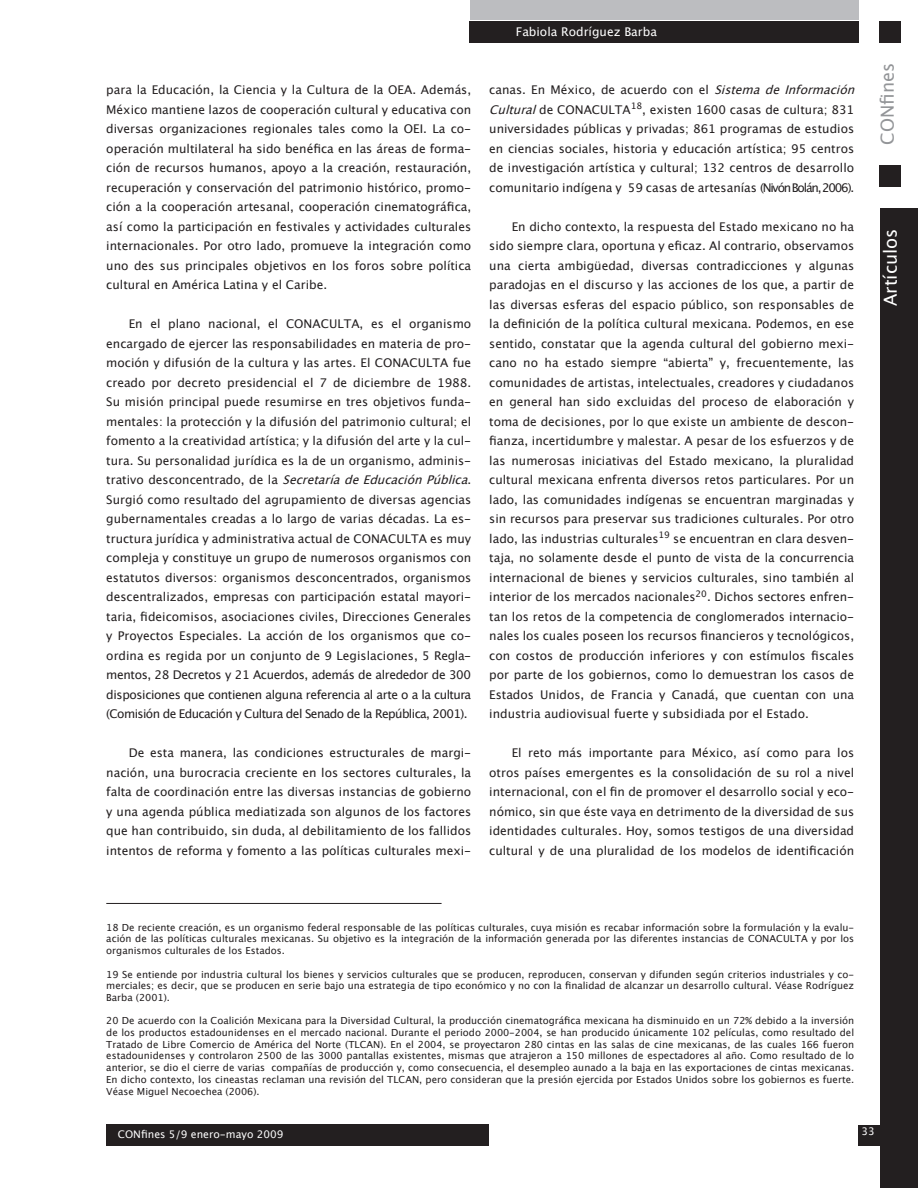
<style>
.page{position:relative;width:918px;height:1188px;background:#fff}
.page>*{position:absolute;margin:0;border:0;box-sizing:border-box;transform-origin:0 0}
.t1{font:18px "Lucida Grande";color:#fff}
.t2{font:18px "Lucida Grande";color:#939598}
.t3{font:12px/19.5px "Lucida Grande";color:#231f20;text-align:justify}
.t4{font:12px "Lucida Grande";color:#fff}
.t5{font:10.5px "Lucida Grande";color:#fdfdfd}
.t6{font:9.75px/11.7px "Lucida Grande";color:#231f20;text-align:justify}
.s1{font-style:italic}
</style>
<div class="page">
<div style="left:106px;top:1124px;width:383px;height:21px;background:#231f20"></div>
<div style="left:880px;top:208px;width:38px;height:980px;background:#231f20"></div>
<div style="left:469px;top:21px;width:389px;height:21px;background:#231f20"></div>
<div style="left:470px;top:0;width:388px;height:19px;background:#bcbdc0"></div>
<div style="left:879px;top:21px;width:22px;height:21px;background:#231f20"></div>
<div style="left:879px;top:166px;width:22px;height:21px;background:#231f20"></div>
<div style="left:858px;top:1125px;width:42px;height:20px;background:#231f20"></div>
<hr style="left:106px;top:903px;width:336px;height:1px;background:#231f20">
<p class="t4" style="left:516px;top:24px;width:143px">Fabiola Rodríguez Barba</p>
<p class="t3" style="left:106px;top:81px;width:366px">para la Educación, la Ciencia y la Cultura de la OEA. Además, México mantiene lazos de cooperación cultural y educativa con diversas organizaciones regionales tales como la OEI. La co&shy;operación multilateral ha sido benéfica en las áreas de forma&shy;ción de recursos humanos, apoyo a la creación, restauración, recuperación y conservación del patrimonio histórico, promo&shy;ción a la cooperación artesanal, cooperación cinematográfica, así como la participación en festivales y actividades culturales internacionales. Por otro lado, promueve la integración como uno des sus principales objetivos en los foros sobre política cultural en América Latina y el Caribe.</p>
<p class="t3" style="left:106px;top:315px;width:369px;text-align:left;text-indent:23px">En el plano nacional, el CONACULTA, es el organismo encargado de ejercer las responsabilidades en materia de pro&shy;moción y difusión de la cultura y las artes. El CONACULTA fue creado por decreto presidencial el 7 de diciembre de 1988.<br>Su misión principal puede resumirse en tres objetivos funda&shy;mentales: la protección y la difusión del patrimonio cultural; el fomento a la creatividad artística; y la difusión del arte y la cul&shy;tura. Su personalidad jurídica es la de un organismo, adminis&shy;t r a t i v o d e s c o n c e n t r a d o , d e l a <span class="s1">SecretaríadeEducaciónPública</span>.<br>Surgió como resultado del agrupamiento de diversas agencias gubernamentales creadas a lo largo de varias décadas. La es&shy;tructura jurídica y administrativa actual de CONACULTA es muy compleja y constituye un grupo de numerosos organismos con estatutos diversos: organismos desconcentrados, organismos descentralizados, empresas con participación estatal mayori&shy;taria, fideicomisos, asociaciones civiles, Direcciones Generales y Proyectos Especiales. La acción de los organismos que co&shy;ordina es regida por un conjunto de 9 Legislaciones, 5 Regla&shy;mentos, 28 Decretos y 21 Acuerdos, además de alrededor de 300 disposiciones que contienen alguna referencia al arte o a la cultura (Comisión de Educación y Cultura del Senado de la República, 2001).</p>
<p class="t3" style="left:106px;top:744px;width:366px;text-indent:23px">De esta manera, las condiciones estructurales de margi&shy;nación, una burocracia creciente en los sectores culturales, la falta de coordinación entre las diversas instancias de gobierno y una agenda pública mediatizada son algunos de los factores que han contribuido, sin duda, al debilitamiento de los fallidos intentos de reforma y fomento a las políticas culturales mexi-</p>
<p class="t3" style="left:489px;top:81px;width:373px;text-align:left">canas. En México, de acuerdo con el <span class="s1">SistemadeInformación Cultural</span>de CONACULTA<sup>18</sup>, existen 1600 casas de cultura; 831 universidades públicas y privadas; 861 programas de estudios en ciencias sociales, historia y educación artística; 95 centros de investigación artística y cultural; 132 centros de desarrollo comunitario indígena y 59 casas de artesanías (Nivón Bolán, 2006).</p>
<p class="t3" style="left:489px;top:217px;width:366px;text-indent:23px">En dicho contexto, la respuesta del Estado mexicano no ha sido siempre clara, oportuna y eficaz. Al contrario, observamos una cierta ambigüedad, diversas contradicciones y algunas paradojas en el discurso y las acciones de los que, a partir de las diversas esferas del espacio público, son responsables de la definición de la política cultural mexicana. Podemos, en ese sentido, constatar que la agenda cultural del gobierno mexi&shy;cano no ha estado siempre “abierta” y, frecuentemente, las comunidades de artistas, intelectuales, creadores y ciudadanos en general han sido excluidas del proceso de elaboración y toma de decisiones, por lo que existe un ambiente de descon&shy;fianza, incertidumbre y malestar. A pesar de los esfuerzos y de las numerosas iniciativas del Estado mexicano, la pluralidad cultural mexicana enfrenta diversos retos particulares. Por un lado, las comunidades indígenas se encuentran marginadas y sin recursos para preservar sus tradiciones culturales. Por otro lado, las industrias culturales<sup>19</sup> se encuentran en clara desven&shy;taja, no solamente desde el punto de vista de la concurrencia internacional de bienes y servicios culturales, sino también al interior de los mercados nacionales<sup>20</sup>. Dichos sectores enfren&shy;tan los retos de la competencia de conglomerados internacio&shy;nales los cuales poseen los recursos financieros y tecnológicos, con costos de producción inferiores y con estímulos fiscales por parte de los gobiernos, como lo demuestran los casos de Estados Unidos, de Francia y Canadá, que cuentan con una industria audiovisual fuerte y subsidiada por el Estado.</p>
<p class="t3" style="left:489px;top:744px;width:366px;text-indent:23px">El reto más importante para México, así como para los otros países emergentes es la consolidación de su rol a nivel internacional, con el fin de promover el desarrollo social y eco&shy;nómico, sin que éste vaya en detrimento de la diversidad de sus identidades culturales. Hoy, somos testigos de una diversidad cultural y de una pluralidad de los modelos de identificación</p>
<h1 class="t2" style="left:877px;top:145px;width:83px;rotate:-90deg">CONfines</h1>
<h1 class="t1" style="left:880px;top:306px;width:79px;rotate:-90deg">Artículos</h1>
<p class="t6" style="left:106px;top:922px;width:749px">18 De reciente creación, es un organismo federal responsable de las políticas culturales, cuya misión es recabar información sobre la formulación y la evalu&shy;ación de las políticas culturales mexicanas. Su objetivo es la integración de la información generada por las diferentes instancias de CONACULTA y por los organismos culturales de los Estados.</p>
<p class="t6" style="left:106px;top:968px;width:749px">19 Se entiende por industria cultural los bienes y servicios culturales que se producen, reproducen, conservan y difunden según criterios industriales y co&shy;merciales; es decir, que se producen en serie bajo una estrategia de tipo económico y no con la finalidad de alcanzar un desarrollo cultural. Véase Rodríguez Barba (2001).</p>
<p class="t6" style="left:106px;top:1015px;width:749px">20 De acuerdo con la Coalición Mexicana para la Diversidad Cultural, la producción cinematográfica mexicana ha disminuido en un 72% debido a la inversión de los productos estadounidenses en el mercado nacional. Durante el periodo 2000-2004, se han producido únicamente 102 películas, como resultado del Tratado de Libre Comercio de América del Norte (TLCAN). En el 2004, se proyectaron 280 cintas en las salas de cine mexicanas, de las cuales 166 fueron estadounidenses y controlaron 2500 de las 3000 pantallas existentes, mismas que atrajeron a 150 millones de espectadores al año. Como resultado de lo anterior, se dio el cierre de varias compañías de producción y, como consecuencia, el desempleo aunado a la baja en las exportaciones de cintas mexicanas.<br>En dicho contexto, los cineastas reclaman una revisión del TLCAN, pero consideran que la presión ejercida por Estados Unidos sobre los gobiernos es fuerte.<br>Véase Miguel Necoechea (2006).</p>
<p class="t5" style="left:118px;top:1129px;width:167px">CONfines 5/9 enero-mayo 2009</p>
<p class="t5" style="left:862px;top:1126px;width:15px">33</p>
</div>
